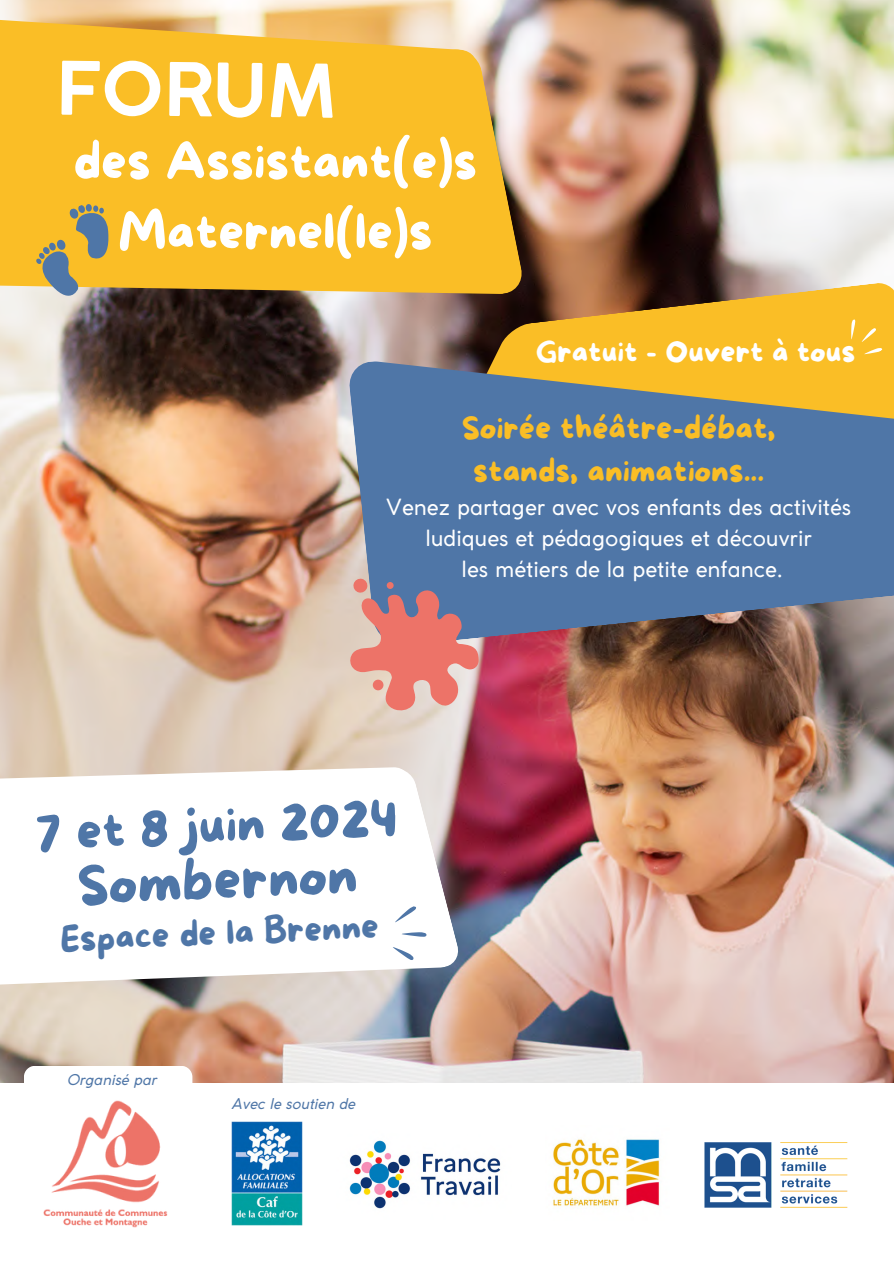
<style>
.page{position:relative;width:894px;height:1264px;background:#fff}
.page>*{position:absolute;margin:0;border:0;box-sizing:border-box;transform-origin:0 0}
.t1{font:700 72.75px "Coco Gothic";color:#fff}
.t2{font:54.6px "More Sugar";color:#4f76a7}
.t3{font:50.4px/70.2px "More Sugar";color:#fff;text-align:center}
.t4{font:50.4px "More Sugar";color:#4f76a7}
.t5{font:34.65px "More Sugar";color:#4f76a7}
.t6{font:31.5px/43.3px "More Sugar";color:#fabe26;text-align:center}
.t7{font:29.4px "More Sugar";color:#fff}
.t8{font:22.05px/30.8px "Coco Gothic";color:#fff;text-align:center}
.t9{font:italic 14.7px "Coco Gothic";color:#4f76a7}
</style>
<div class="page">
<img style="left:0;top:0;width:893px;height:1082px">
<div style="left:24px;top:1065px;width:168px;height:197px;background:#fff;border-radius:11px"></div>
<svg style="left:0;top:766px;width:460px;height:219px"></svg>
<svg style="left:0;top:17px;width:479px;height:30px;background:#f2c468"></svg>
<div style="left:0;top:47px;width:524px;height:247px;background:#fabe26"></div>
<svg style="left:32px;top:202px;width:94px;height:112px;background:#c1a75e"></svg>
<svg style="left:462px;top:282px;width:431px;height:78px;background:#c3912b"></svg>
<svg style="left:348px;top:360px;width:545px;height:287px;background:#667b92"></svg>
<svg style="left:350px;top:578px;width:128px;height:132px;background:#c88d8f"></svg>
<div style="left:386px;top:582px;width:7px;height:7px;background:#ed7368;border-radius:50%"></div>
<div style="left:372px;top:679px;width:11px;height:11px;background:#ed7368;border-radius:50%"></div>
<img style="left:704px;top:1142px;width:144px;height:66px">
<img style="left:349px;top:1140px;width:152px;height:69px">
<img style="left:231px;top:1121px;width:71px;height:104px">
<img style="left:553px;top:1139px;width:107px;height:67px">
<img style="left:43px;top:1100px;width:125px;height:128px">
<svg style="left:388px;top:903px;width:43px;height:59px"></svg>
<svg style="left:841px;top:312px;width:47px;height:49px;background:#fac132"></svg>
<h2 class="t1" style="left:57px;top:60px;width:280px;rotate:1deg">FORUM</h2>
<p class="t3" style="left:73px;top:129px;width:405px">des Assistant(e)s<br>Maternel(le)s</p>
<p class="t7" style="left:536px;top:336px;width:321px">Gratuit - Ouvert à tous</p>
<h3 class="t6" style="left:461px;top:408px;width:315px">Soirée théâtre-débat, stands, animations...</h3>
<h3 class="t8" style="left:386px;top:494px;width:466px">Venez partager avec vos enfants des activités ludiques et pédagogiques et découvrir<br>les métiers de la petite enfance.</h3>
<h5 class="t4" style="left:34px;top:807px;width:363px;rotate:-3deg">7 et 8 juin 2024</h5>
<h4 class="t2" style="left:76px;top:855px;width:282px;rotate:-2deg">Sombernon</h4>
<h4 class="t5" style="left:60px;top:919px;width:320px;rotate:-2deg">Espace de la Brenne</h4>
<p class="t9" style="left:67px;top:1073px;width:91px">Organisé par</p>
<p class="t9" style="left:231px;top:1097px;width:125px">Avec le soutien de</p>
</div>
